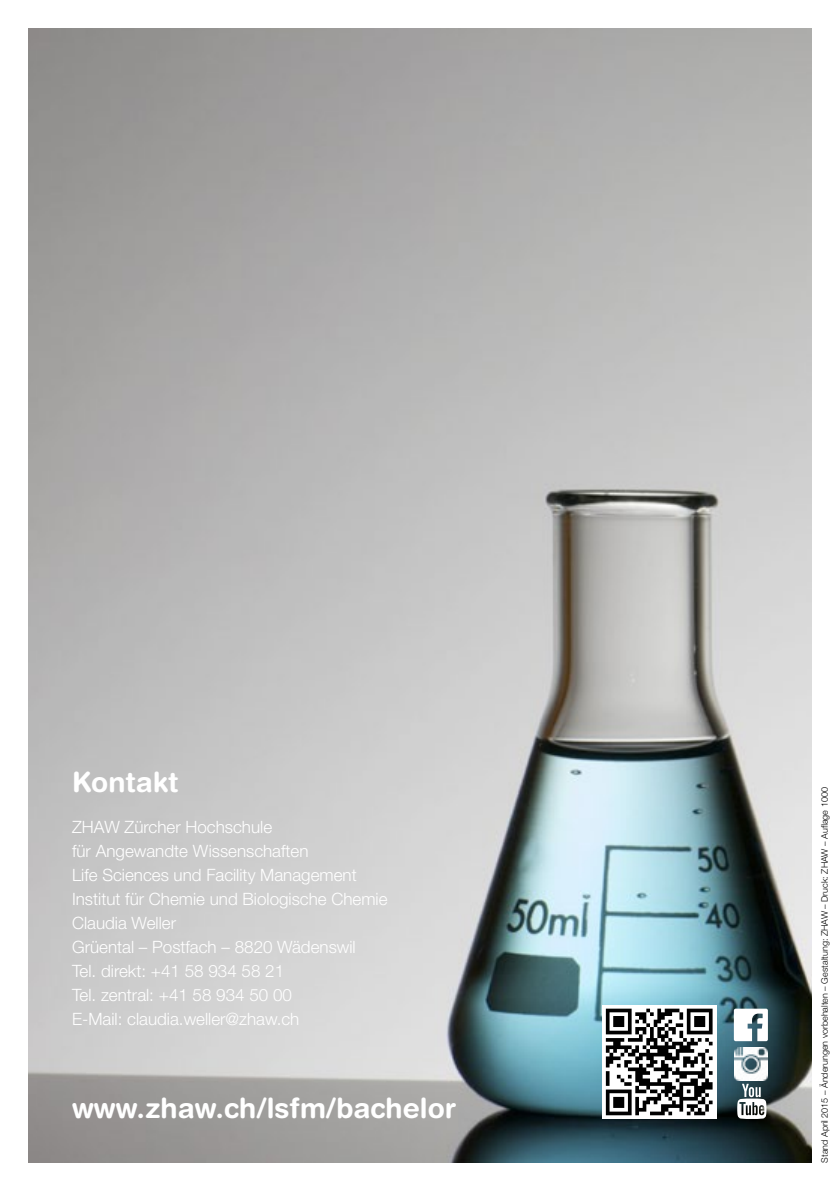
<style>
.page{position:relative;width:840px;height:1191px;background:#fff}
.page>*{position:absolute;margin:0;border:0;box-sizing:border-box;transform-origin:0 0}
.t1{font:700 28px "Helvetica Rounded LT Std";color:#fff}
.t2{font:300 17px/24px "Helvetica Neue LT Pro";color:#fff}
.t3{font:300 9px "Helvetica Neue LT Pro";color:#000}
</style>
<div class="page">
<img style="left:28px;top:28px;width:783px;height:1134px">
<div style="left:605px;top:1007px;width:135px;height:136px;background:#000;opacity:.05"></div>
<div style="left:602px;top:1005px;width:113px;height:114px;background:#fff"></div>
<svg style="left:605px;top:1008px;width:107px;height:107px"></svg>
<img style="left:734px;top:1047px;width:33px;height:33px">
<svg style="left:736px;top:1083px;width:30px;height:36px"></svg>
<svg style="left:733px;top:1008px;width:34px;height:33px"></svg>
<h1 class="t1" style="left:72px;top:765px;width:108px">Kontakt</h1>
<p class="t2" style="left:72px;top:814px;width:317px">ZHAW Zürcher Hochschule<br>für Angewandte Wissenschaften<br>Life Sciences und Facility Management<br>Institut für Chemie und Biologische Chemie<br>Claudia Weller<br>Grüental – Postfach – 8820 Wädenswil<br>Tel. direkt: +41 58 934 58 21<br>Tel. zentral: +41 58 934 50 00<br>E-Mail: claudia.weller@zhaw.ch</p>
<h1 class="t1" style="left:72px;top:1091px;width:385px">www.zhaw.ch/lsfm/bachelor</h1>
<p class="t3" style="left:818px;top:1162px;width:377px;rotate:-90deg">Stand April 2015 – Änderungen vorbehalten – Gestaltung: ZHAW – Druck: ZHAW – Auflage 1000</p>
</div>
